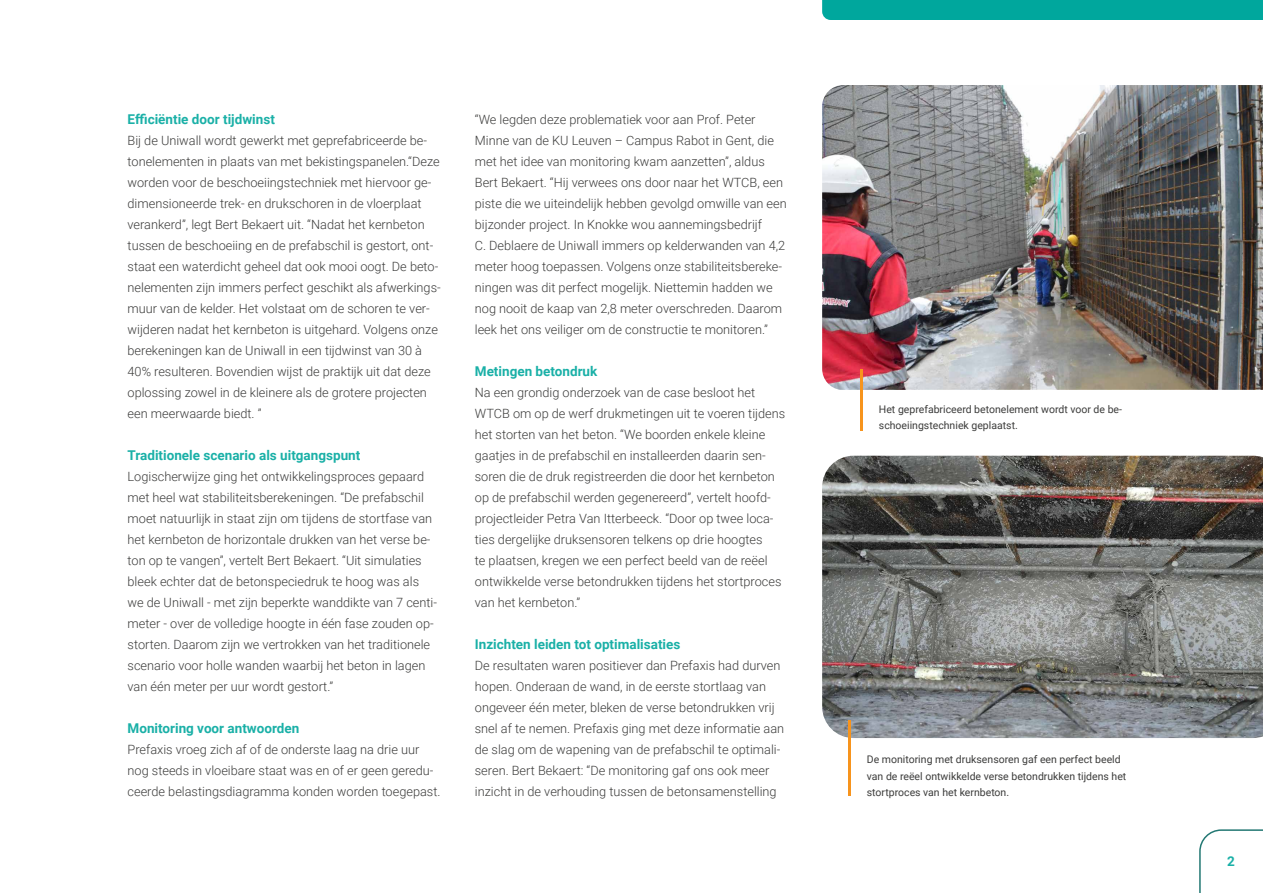
<style>
.page{position:relative;width:1263px;height:893px;background:#fff}
.page>*{position:absolute;margin:0;border:0;box-sizing:border-box;transform-origin:0 0}
.t1{font:700 13.5px "Roboto";color:#1ab0a7}
.t2{font:300 12.75px/21px "Roboto";color:#3c3c3b}
.t3{font:10.5px/16.5px "Roboto";color:#3c3c3b}
</style>
<div class="page">
<div style="left:822px;top:0;width:441px;height:20px;background:#00a79d"></div>
<svg style="left:1199px;top:829px;width:64px;height:64px"></svg>
<img style="left:822px;top:456px;width:441px;height:282px">
<hr style="left:848px;top:720px;width:2px;height:76px;background:#f7941d">
<img style="left:822px;top:85px;width:441px;height:305px">
<hr style="left:860px;top:369px;width:2px;height:61px;background:#f7941d">
<p class="t1" style="left:128px;top:110px;width:149px">Efficiëntie door tijdwinst</p>
<p class="t2" style="left:128px;top:129px;width:315px">Bij de Uniwall wordt gewerkt met geprefabriceerde be&shy;tonelementen in plaats van met bekistingspanelen.“Deze worden voor de beschoeiingstechniek met hiervoor ge&shy;dimensioneerde trek- en drukschoren in de vloerplaat verankerd”, legt Bert Bekaert uit. “Nadat het kernbeton tussen de beschoeiing en de prefabschil is gestort, ont&shy;staat een waterdicht geheel dat ook mooi oogt. De beto&shy;nelementen zijn immers perfect geschikt als afwerkings&shy;muur van de kelder. Het volstaat om de schoren te ver&shy;wijderen nadat het kernbeton is uitgehard. Volgens onze berekeningen kan de Uniwall in een tijdwinst van 30 à 40% resulteren. Bovendien wijst de praktijk uit dat deze oplossing zowel in de kleinere als de grotere projecten een meerwaarde biedt. ”</p>
<p class="t1" style="left:128px;top:446px;width:234px">Traditionele scenario als uitgangspunt</p>
<p class="t2" style="left:128px;top:465px;width:311px">Logischerwijze ging het ontwikkelingsproces gepaard met heel wat stabiliteitsberekeningen. “De prefabschil moet natuurlijk in staat zijn om tijdens de stortfase van het kernbeton de horizontale drukken van het verse be&shy;ton op te vangen”, vertelt Bert Bekaert. “Uit simulaties bleek echter dat de betonspeciedruk te hoog was als we de Uniwall - met zijn beperkte wanddikte van 7 centi&shy;meter - over de volledige hoogte in één fase zouden op&shy;storten. Daarom zijn we vertrokken van het traditionele scenario voor holle wanden waarbij het beton in lagen van één meter per uur wordt gestort.”</p>
<p class="t1" style="left:128px;top:719px;width:173px">Monitoring voor antwoorden</p>
<p class="t2" style="left:128px;top:738px;width:314px">Prefaxis vroeg zich af of de onderste laag na drie uur nog steeds in vloeibare staat was en of er geen geredu&shy;ceerde belastingsdiagramma konden worden toegepast.</p>
<p class="t2" style="left:475px;top:108px;width:313px">“We legden deze problematiek voor aan Prof. Peter Minne van de KU Leuven – Campus Rabot in Gent, die met het idee van monitoring kwam aanzetten”, aldus Bert Bekaert. “Hij verwees ons door naar het WTCB, een piste die we uiteindelijk hebben gevolgd omwille van een bijzonder project. In Knokke wou aannemingsbedrijf<br>C. Deblaere de Uniwall immers op kelderwanden van 4,2 meter hoog toepassen. Volgens onze stabiliteitsbereke&shy;ningen was dit perfect mogelijk. Niettemin hadden we nog nooit de kaap van 2,8 meter overschreden. Daarom leek het ons veiliger om de constructie te monitoren.”</p>
<p class="t1" style="left:475px;top:362px;width:124px">Metingen betondruk</p>
<p class="t2" style="left:475px;top:381px;width:312px">Na een grondig onderzoek van de case besloot het WTCB om op de werf drukmetingen uit te voeren tijdens het storten van het beton. “We boorden enkele kleine gaatjes in de prefabschil en installeerden daarin sen&shy;soren die de druk registreerden die door het kernbeton op de prefabschil werden gegenereerd”, vertelt hoofd&shy;projectleider Petra Van Itterbeeck. “Door op twee loca&shy;ties dergelijke druksensoren telkens op drie hoogtes<br>te plaatsen, kregen we een perfect beeld van de reëel ontwikkelde verse betondrukken tijdens het stortproces van het kernbeton.”</p>
<p class="t1" style="left:475px;top:635px;width:207px">Inzichten leiden tot optimalisaties</p>
<p class="t2" style="left:475px;top:654px;width:311px">De resultaten waren positiever dan Prefaxis had durven hopen. Onderaan de wand, in de eerste stortlaag van ongeveer één meter, bleken de verse betondrukken vrij snel af te nemen. Prefaxis ging met deze informatie aan de slag om de wapening van de prefabschil te optimali&shy;seren. Bert Bekaert: “De monitoring gaf ons ook meer inzicht in de verhouding tussen de betonsamenstelling</p>
<p class="t3" style="left:879px;top:401px;width:245px">Het geprefabriceerd betonelement wordt voor de be&shy;schoeiingstechniek geplaatst.</p>
<p class="t3" style="left:867px;top:751px;width:261px">De monitoring met druksensoren gaf een perfect beeld van de reëel ontwikkelde verse betondrukken tijdens het stortproces van het kernbeton.</p>
<p class="t1" style="left:1227px;top:851px;width:9px">2</p>
</div>
